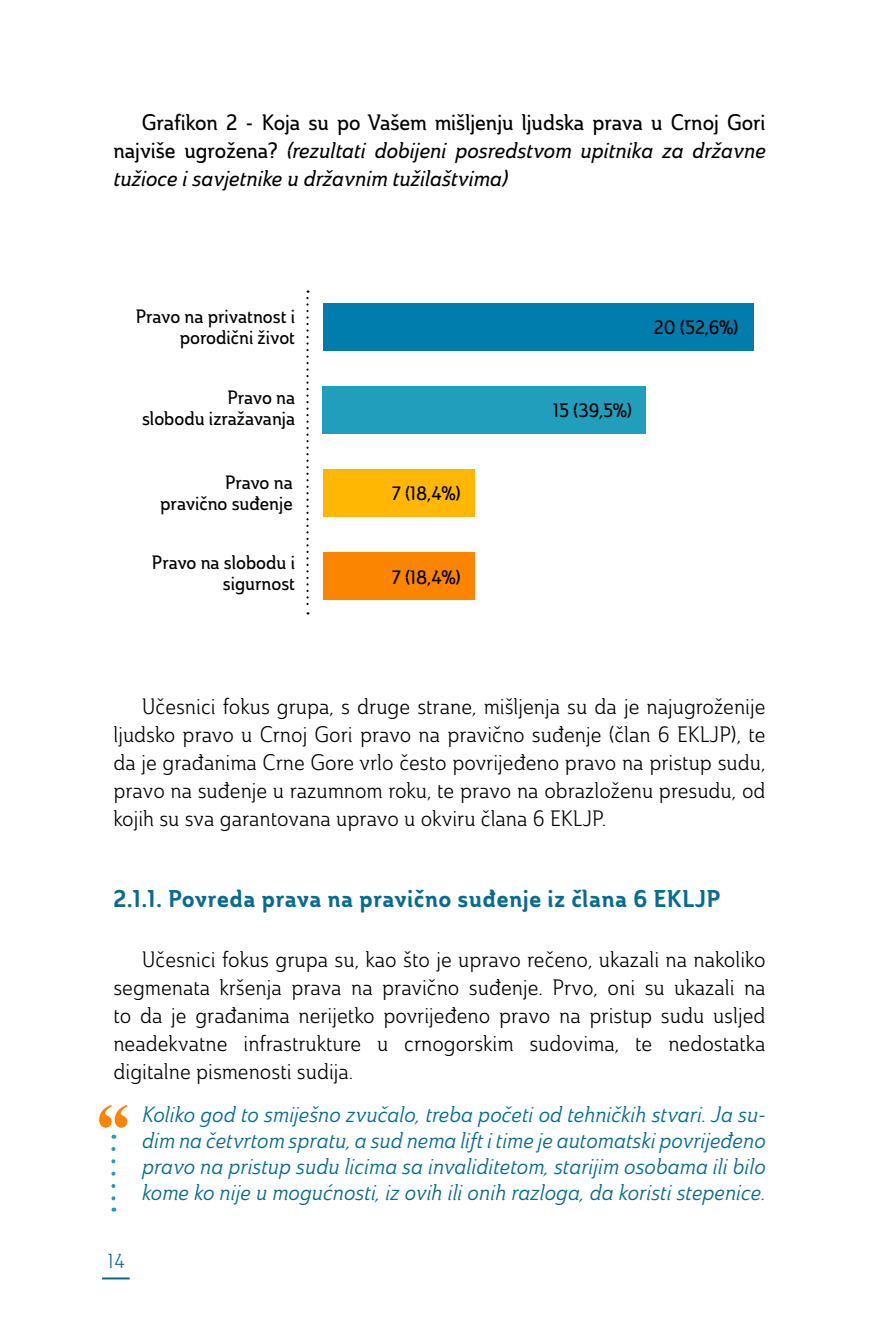
<style>
.page{position:relative;width:879px;height:1333px;background:#fff}
.page>*{position:absolute;margin:0;border:0;box-sizing:border-box;transform-origin:0 0}
.t1{font:24px "Ainslie Con Bol";letter-spacing:.04em;color:#086b90}
.t2{font:22px/28px "Ainslie Con Boo";color:#000;text-align:justify}
.t3{font:22px/26px "Ainslie Con Reg It";color:#056b8f;text-align:justify}
.t4{font:22px/28px "Ainslie Con Med It";color:#000}
.t5{font:22px "Ainslie Con Med";color:#000}
.t6{font:20px "Ainslie Con Boo";color:#056b8f}
.t7{font:19.2px/21.2px "Ainslie Con Med";color:#000;text-align:right}
.s1{font-family:"Ainslie Con Med"}
</style>
<div class="page">
<hr style="left:102px;top:1277px;width:28px;height:2px;background:#056b8f">
<div style="left:323px;top:303px;width:430px;height:48px;background:#007cad"></div>
<div style="left:323px;top:386px;width:323px;height:47px;background:#219ebc"></div>
<div style="left:323px;top:469px;width:151px;height:47px;background:#ffb703"></div>
<div style="left:323px;top:552px;width:151px;height:47px;background:#fb8501"></div>
<svg style="left:306px;top:298px;width:3px;height:316px"></svg>
<svg style="left:99px;top:1105px;width:29px;height:22px"></svg>
<svg style="left:111px;top:1148px;width:4px;height:63px"></svg>
<p class="t5" style="left:142px;top:108px;width:625px">Grafikon 2 - Koja su po Vašem mišljenju ljudska prava u Crnoj Gori</p>
<p class="t4" style="left:113px;top:136px;width:653px"><span class="s1">najviše ugrožena?</span> (rezultati dobijeni posredstvom upitnika za državne tužioce i savjetnike u državnim tužilaštvima)</p>
<p class="t7" style="left:136px;top:305px;width:161px">Pravo na privatnost i porodični život</p>
<p class="t7" style="left:142px;top:386px;width:155px">Pravo na<br>slobodu izražavanja</p>
<p class="t7" style="left:160px;top:471px;width:134px">Pravo na pravično suđenje</p>
<p class="t7" style="left:152px;top:551px;width:145px">Pravo na slobodu i sigurnost</p>
<p class="t7" style="left:392px;top:483px;width:70px">7 (18,4%)</p>
<p class="t7" style="left:392px;top:566px;width:70px">7 (18,4%)</p>
<p class="t7" style="left:654px;top:316px;width:86px">20 (52,6%)</p>
<p class="t7" style="left:553px;top:399px;width:80px">15 (39,5%)</p>
<p class="t2" style="left:113px;top:692px;width:654px;text-indent:28px">Učesnici fokus grupa, s druge strane, mišljenja su da je najugroženije ljudsko pravo u Crnoj Gori pravo na pravično suđenje (član 6 EKLJP), te da je građanima Crne Gore vrlo često povrijeđeno pravo na pristup sudu, pravo na suđenje u razumnom roku, te pravo na obrazloženu presudu, od kojih su sva garantovana upravo u okviru člana 6 EKLJP.</p>
<p class="t1" style="left:113px;top:882px;width:608px">2.1.1. Povreda prava na pravično suđenje iz člana 6 EKLJP</p>
<p class="t2" style="left:113px;top:945px;width:654px;text-indent:28px">Učesnici fokus grupa su, kao što je upravo rečeno, ukazali na nakoliko segmenata kršenja prava na pravično suđenje. Prvo, oni su ukazali na to da je građanima nerijetko povrijeđeno pravo na pristup sudu usljed neadekvatne infrastrukture u crnogorskim sudovima, te nedostatka digitalne pismenosti sudija.</p>
<p class="t3" style="left:142px;top:1101px;width:625px">Koliko god to smiješno zvučalo, treba početi od tehničkih stvari. Ja su&shy;dim na četvrtom spratu, a sud nema lift i time je automatski povrijeđeno pravo na pristup sudu licima sa invaliditetom, starijim osobama ili bilo kome ko nije u mogućnosti, iz ovih ili onih razloga, da koristi stepenice.</p>
<p class="t6" style="left:108px;top:1248px;width:19px">14</p>
</div>
